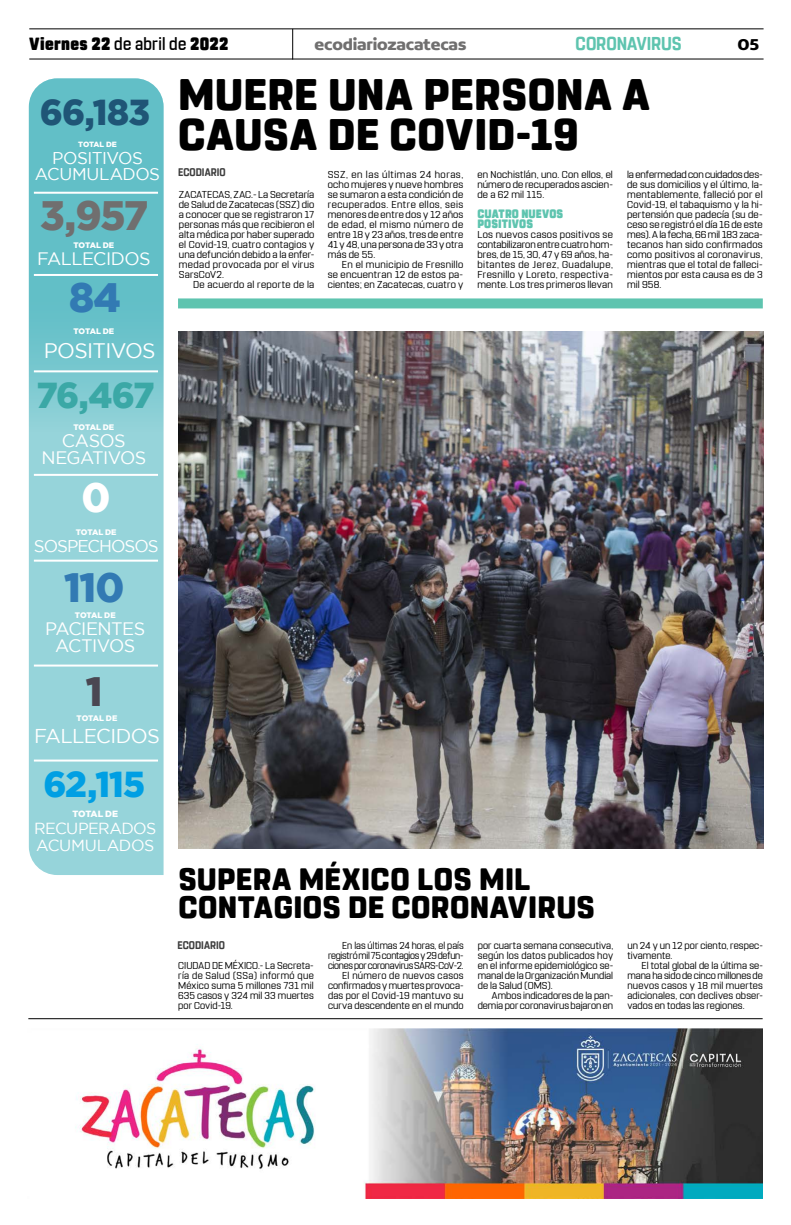
<style>
.page{position:relative;width:791px;height:1225px;background:#fff}
.page>*{position:absolute;margin:0;border:0;box-sizing:border-box;transform-origin:0 0}
.t1{font:800 44px/40px "Rohn Rounded";letter-spacing:.01em;color:#000}
.t2{font:900 41px "Gotham";color:#706f6f}
.t3{font:900 41px "Gotham";color:#327ab3}
.t4{font:900 41px "Gotham";color:#fff}
.t5{font:900 41px "Gotham";color:#4a4752}
.t6{font:900 36px "Gotham";color:#1f5576}
.t7{font:900 36px "Gotham";color:#3ba8a6}
.t8{font:900 36px "Gotham";color:#009fe3}
.t9{font:800 30.8px/28px "Rohn Rounded";letter-spacing:.01em;color:#000}
.t10{font:21px "Gotham";letter-spacing:-.04em;color:#fff}
.t11{font:20px "Gotham";letter-spacing:-.035em;color:#fff}
.t12{font:700 18.6px "Rohn Rounded";letter-spacing:-.005em;color:#5ec4af;scale:.91 1}
.t13{font:18px/17px "Gotham";letter-spacing:-.035em;color:#fff;text-align:center}
.t14{font:900 17.6px "Rohn Rounded";letter-spacing:.015em;color:#000;scale:.91 1}
.t15{font:17px/16px "Gotham";letter-spacing:-.035em;color:#fff;text-align:center}
.t16{font:17px "Gotham";letter-spacing:-.06em;color:#fff}
.t17{font:700 16.9px "Concord";letter-spacing:-.01em;color:#706f6f}
.t18{font:700 16.9px "Concord";color:#000}
.t19{font:16px/17px "Gotham";letter-spacing:-.03em;color:#fff}
.t20{font:900 12.1px/10px "Rohn Rounded";letter-spacing:.01em;color:#5ec4af;scale:.91 1}
.t21{font:700 11px "Rohn Rounded";letter-spacing:.005em;color:#3d3d3d;scale:.91 1}
.t22{font:10px/10px "Rohn Rounded";letter-spacing:.01em;color:#000;text-align:justify}
.t23{font:10px "Rohn Rounded";letter-spacing:.03em;color:#000}
.t24{font:900 9px "Gotham";letter-spacing:-.025em;color:#fff}
.t25{font:900 8px "Gotham";letter-spacing:-.02em;color:#fff}
.t26{font:900 7.6px "Gotham";letter-spacing:-.02em;color:#fff}
.s1{font-weight:500}
</style>
<div class="page">
<svg style="left:29px;top:78px;width:135px;height:797px;background:#83ccd3"></svg>
<hr style="left:34px;top:192px;width:124px;height:2px;background:#fff">
<hr style="left:34px;top:274px;width:124px;height:2px;background:#fff">
<hr style="left:34px;top:370px;width:124px;height:2px;background:#fff">
<hr style="left:34px;top:474px;width:124px;height:2px;background:#fff">
<hr style="left:34px;top:559px;width:124px;height:2px;background:#fff">
<hr style="left:34px;top:664px;width:124px;height:2px;background:#fff">
<hr style="left:34px;top:759px;width:124px;height:2px;background:#fff">
<div style="left:178px;top:298px;width:585px;height:10px;background:#5ec4af"></div>
<hr style="left:29px;top:28px;width:734px;height:1px;background:#000">
<hr style="left:29px;top:59px;width:734px;height:1px;background:#000">
<hr style="left:292px;top:29px;width:1px;height:31px;background:#000">
<img style="left:75px;top:1028px;width:688px;height:170px">
<hr style="left:28px;top:1018px;width:735px;height:1px;background:#000">
<img style="left:179px;top:331px;width:584px;height:517px">
<h3 class="t14" style="left:29px;top:33px;width:220px">Viernes 22 <span class="s1">de abril de</span> 2022</h3>
<h3 class="t17" style="left:315px;top:34px;width:153px">ecodiariozacatecas</h3>
<h3 class="t12" style="left:576px;top:32px;width:118px">CORONAVIRUS</h3>
<h3 class="t18" style="left:738px;top:34px;width:23px">05</h3>
<h3 class="t6" style="left:40px;top:92px;width:112px">66,183</h3>
<p class="t26" style="left:78px;top:140px;width:40px">TOTAL DE</p>
<h3 class="t15" style="left:35px;top:149px;width:127px">POSITIVOS<br>ACUMULADOS</h3>
<h2 class="t2" style="left:40px;top:191px;width:109px">3,957</h2>
<p class="t25" style="left:74px;top:240px;width:42px">TOTAL DE</p>
<h3 class="t13" style="left:37px;top:250px;width:115px">FALLECIDOS</h3>
<h2 class="t3" style="left:69px;top:274px;width:53px">84</h2>
<h3 class="t10" style="left:44px;top:339px;width:113px">POSITIVOS</h3>
<p class="t25" style="left:74px;top:327px;width:42px">TOTAL DE</p>
<h3 class="t7" style="left:36px;top:374px;width:120px">76,467</h3>
<p class="t25" style="left:73px;top:423px;width:42px">TOTAL DE</p>
<h3 class="t13" style="left:42px;top:432px;width:106px">CASOS<br>NEGATIVOS</h3>
<h2 class="t4" style="left:81px;top:474px;width:31px">0</h2>
<p class="t25" style="left:76px;top:527px;width:42px">TOTAL DE</p>
<h3 class="t16" style="left:34px;top:536px;width:126px">SOSPECHOSOS</h3>
<h2 class="t3" style="left:64px;top:564px;width:62px">110</h2>
<p class="t25" style="left:75px;top:610px;width:42px">TOTAL DE</p>
<h3 class="t13" style="left:45px;top:619px;width:102px">PACIENTES<br>ACTIVOS</h3>
<h2 class="t5" style="left:86px;top:667px;width:18px">1</h2>
<p class="t25" style="left:77px;top:714px;width:42px">TOTAL DE</p>
<h3 class="t11" style="left:34px;top:725px;width:127px">FALLECIDOS</h3>
<h3 class="t8" style="left:43px;top:763px;width:103px">62,115</h3>
<p class="t24" style="left:72px;top:808px;width:47px">TOTAL DE</p>
<h3 class="t19" style="left:34px;top:819px;width:124px">RECUPERADOS<br>ACUMULADOS</h3>
<h1 class="t1" style="left:178px;top:75px;width:473px">MUERE UNA PERSONA A<br>CAUSA DE COVID-19</h1>
<p class="t21" style="left:178px;top:166px;width:54px">ECODIARIO</p>
<p class="t22" style="left:179px;top:190px;width:137px">ZACATECAS, ZAC.- La Secretaría de Salud de Zacatecas (SSZ) dio a conocer que se registraron 17 personas más que recibieron el alta médica por haber superado el Covid-19, cuatro contagios y una defunción debido a la enfer&shy;medad provocada por el virus SarsCoV2.</p>
<p class="t23" style="left:193px;top:279px;width:123px">De acuerdo al reporte de la</p>
<p class="t22" style="left:328px;top:170px;width:137px">SSZ, en las últimas 24 horas, ocho mujeres y nueve hombres se sumaron a esta condición de recuperados. Entre ellos, seis menores de entre dos y 12 años de edad, el mismo número de entre 18 y 23 años, tres de entre 41 y 48, una persona de 33 y otra más de 55.</p>
<p class="t22" style="left:328px;top:260px;width:137px;text-indent:14px">En el municipio de Fresnillo se encuentran 12 de estos pa&shy;cientes; en Zacatecas, cuatro y</p>
<p class="t22" style="left:477px;top:170px;width:137px">en Nochistlán, uno. Con ellos, el número de recuperados ascien&shy;de a 62 mil 115.</p>
<p class="t20" style="left:477px;top:209px;width:96px">CUATRO NUEVOS<br>POSITIVOS</p>
<p class="t22" style="left:477px;top:230px;width:137px">Los nuevos casos positivos se contabilizaron entre cuatro hom&shy;bres, de 15, 30, 47 y 69 años, ha&shy;bitantes de Jerez, Guadalupe, Fresnillo y Loreto, respectiva&shy;mente. Los tres primeros llevan</p>
<p class="t22" style="left:627px;top:170px;width:137px">la enfermedad con cuidados des&shy;de sus domicilios y el último, la&shy;mentablemente, falleció por el Covid-19, el tabaquismo y la hi&shy;pertensión que padecía (su de&shy;ceso se registró el día 16 de este mes). A la fecha, 66 mil 183 zaca&shy;tecanos han sido confirmados como positivos al coronavirus, mientras que el total de falleci&shy;mientos por esta causa es de 3 mil 958.</p>
<h3 class="t9" style="left:178px;top:865px;width:418px">SUPERA MÉXICO LOS MIL<br>CONTAGIOS DE CORONAVIRUS</h3>
<p class="t21" style="left:177px;top:938px;width:54px">ECODIARIO</p>
<p class="t22" style="left:178px;top:960px;width:137px">CIUDAD DE MÉXICO.- La Secreta&shy;ría de Salud (SSa) informó que México suma 5 millones 731 mil 635 casos y 324 mil 33 muertes por Covid-19.</p>
<p class="t22" style="left:328px;top:940px;width:137px;text-align:right">En las últimas 24 horas, el país registró mil 75 contagios y 29 defun&shy;ciones por coronavirus SARS-CoV-2.<br>El número de nuevos casos confirmados y muertes provoca&shy;das por el Covid-19 mantuvo su curva descendente en el mundo</p>
<p class="t22" style="left:478px;top:940px;width:137px">por cuarta semana consecutiva, según los datos publicados hoy en el informe epidemiológico se&shy;manal de la Organización Mundial de la Salud (OMS).</p>
<p class="t22" style="left:478px;top:990px;width:137px;text-align:right">Ambos indicadores de la pan&shy;demia por coronavirus bajaron en</p>
<p class="t22" style="left:627px;top:940px;width:137px">un 24 y un 12 por ciento, respec&shy;tivamente.</p>
<p class="t22" style="left:627px;top:960px;width:137px;text-indent:14px">El total global de la última se&shy;mana ha sido de cinco millones de nuevos casos y 18 mil muertes adicionales, con declives obser&shy;vados en todas las regiones.</p>
</div>
